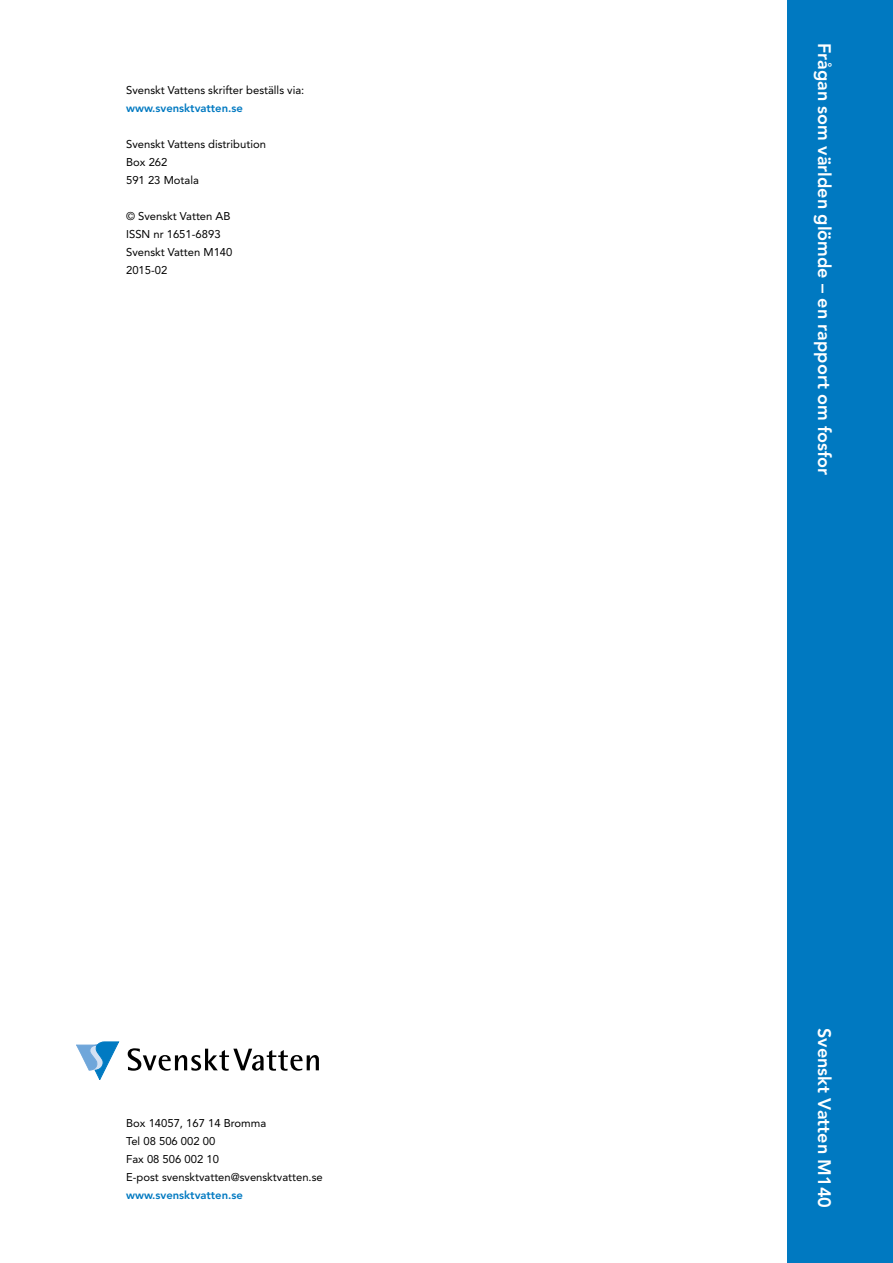
<style>
.page{position:relative;width:893px;height:1263px;background:#fff}
.page>*{position:absolute;margin:0;border:0;box-sizing:border-box;transform-origin:0 0}
.t1{font:800 18px "Avenir";color:#fff}
.t2{font:11.25px/18px "Avenir";color:#000}
.t3{font:800 11.25px "Avenir";color:#0079c1}
</style>
<div class="page">
<div style="left:787px;top:0;width:106px;height:1263px;background:#0079c1"></div>
<svg style="left:77px;top:1042px;width:42px;height:38px"></svg>
<svg style="left:128px;top:1048px;width:191px;height:23px"></svg>
<p class="t2" style="left:126px;top:81px;width:180px">Svenskt Vattens skrifter beställs via:</p>
<p class="t3" style="left:126px;top:101px;width:118px">www.svensktvatten.se</p>
<p class="t2" style="left:126px;top:135px;width:141px">Svenskt Vattens distribution<br>Box 262<br>591 23 Motala</p>
<p class="t2" style="left:126px;top:207px;width:108px">© Svenskt Vatten AB<br>ISSN nr 1651-6893<br>Svenskt Vatten M140<br>2015-02</p>
<p class="t2" style="left:126px;top:1114px;width:198px">Box 14057, 167 14 Bromma<br>Tel 08 506 002 00<br>Fax 08 506 002 10<br>E-post svensktvatten@svensktvatten.se</p>
<p class="t3" style="left:126px;top:1188px;width:118px">www.svensktvatten.se</p>
<h1 class="t1" style="left:835px;top:43px;width:434px;rotate:90deg">Frågan som världen glömde – en rapport om fosfor</h1>
<h1 class="t1" style="left:835px;top:1028px;width:181px;rotate:90deg">Svenskt Vatten M140</h1>
</div>
